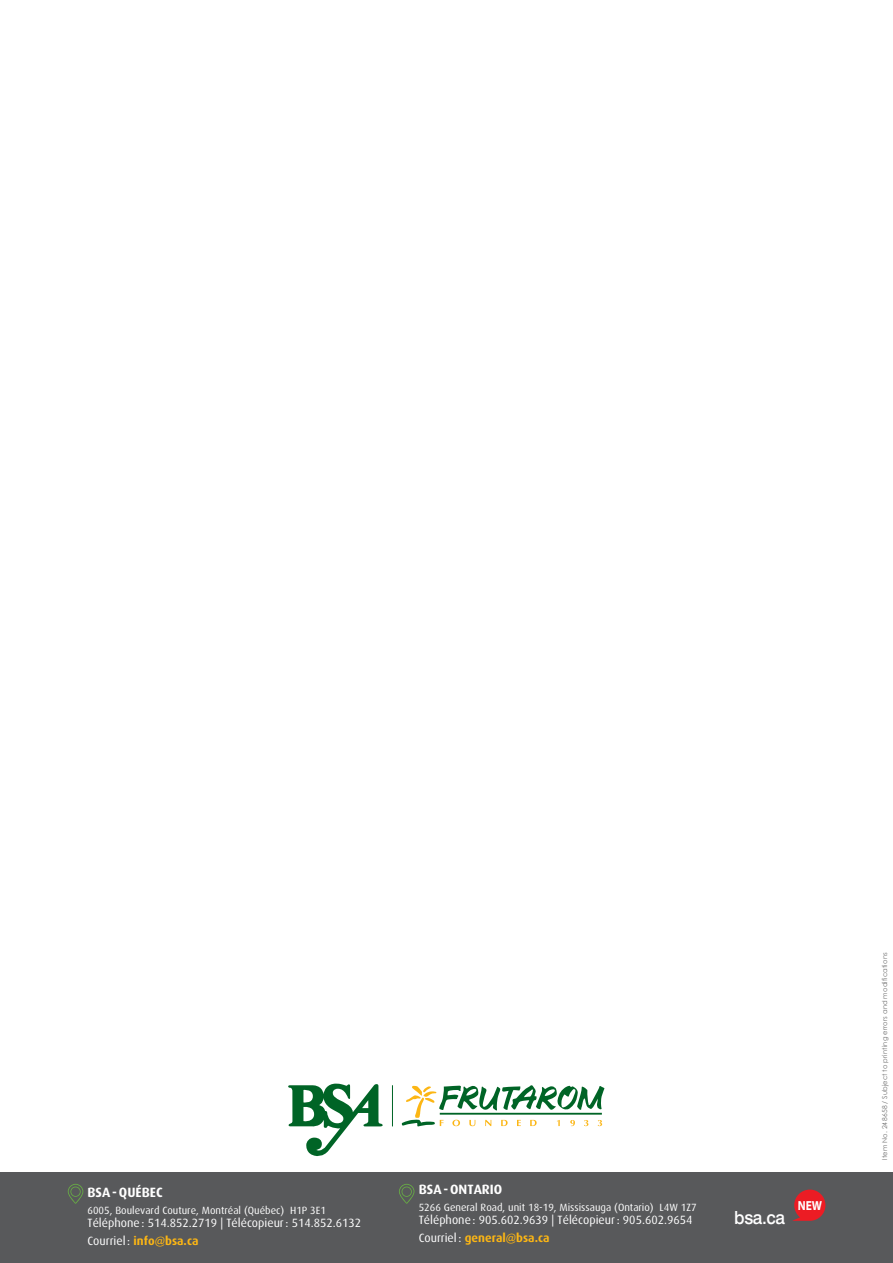
<style>
.page{position:relative;width:893px;height:1263px;background:#fff}
.page>*{position:absolute;margin:0;border:0;box-sizing:border-box;transform-origin:0 0}
.t1{font:500 18.15px "Swiss 721 BT";color:#fff}
.t2{font:700 13.5px "Dax";color:#fff}
.t3{font:700 13.2px "Myriad Pro";color:#fff;scale:.88 1}
.t4{font:12px/18px "Dax";color:#fff}
.t5{font:10.5px "Dax";color:#fff}
.t6{font:6.75px "Century Gothic";letter-spacing:.03em;color:#6e6e6e}
.s1{font-weight:700;color:#fcb614}
</style>
<div class="page">
<div style="left:0;top:1172px;width:893px;height:91px;background:#58595b"></div>
<svg style="left:68px;top:1184px;width:15px;height:20px"></svg>
<svg style="left:399px;top:1184px;width:15px;height:20px"></svg>
<svg style="left:288px;top:1083px;width:95px;height:73px"></svg>
<svg style="left:401px;top:1085px;width:204px;height:41px"></svg>
<hr style="left:392px;top:1085px;width:1px;height:41px;background:#006426">
<svg style="left:792px;top:1189px;width:33px;height:32px"></svg>
<p class="t2" style="left:88px;top:1185px;width:77px">BSA-QUÉBEC</p>
<p class="t5" style="left:88px;top:1204px;width:240px">6005, Boulevard Couture, Montréal (Québec) H1P 3E1</p>
<p class="t4" style="left:88px;top:1214px;width:275px">Téléphone : 514.852.2719 | Télécopieur: 514.852.6132<br>Courriel : <span class="s1">info@bsa.ca</span></p>
<p class="t2" style="left:419px;top:1182px;width:85px">BSA-ONTARIO</p>
<p class="t5" style="left:419px;top:1201px;width:279px">5266 General Road, unit 18-19, Mississauga (Ontario) L4W 1Z7</p>
<p class="t4" style="left:419px;top:1211px;width:275px">Téléphone : 905.602.9639 | Télécopieur: 905.602.9654<br>Courriel : <span class="s1">general@bsa.ca</span></p>
<h1 class="t1" style="left:734px;top:1206px;width:52px">bsa.ca</h1>
<p class="t3" style="left:798px;top:1197px;width:29px">NEW</p>
<p class="t6" style="left:880px;top:1159px;width:209px;rotate:-90deg">Item No. 248658 / Subject to printing errors and modifications</p>
</div>
